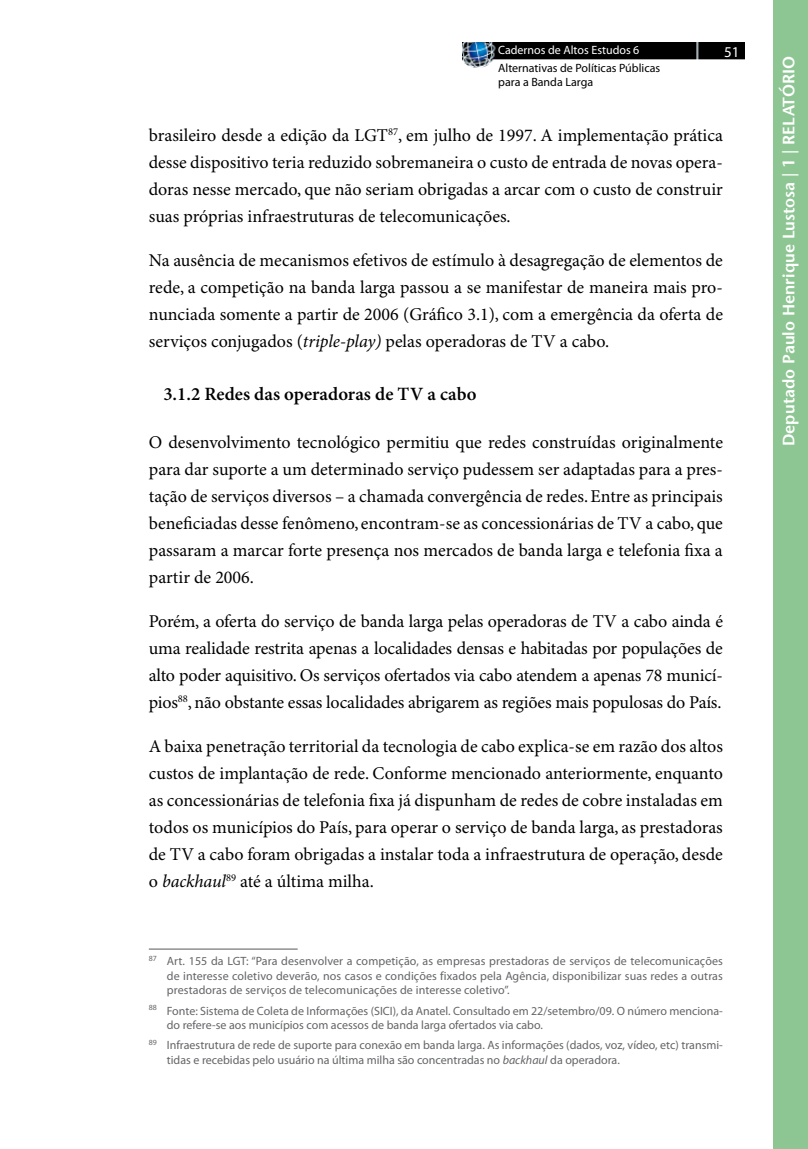
<style>
.page{position:relative;width:808px;height:1149px;background:#fff}
.page>*{position:absolute;margin:0;border:0;box-sizing:border-box;transform-origin:0 0}
.t1{font:600 18.75px "Minion Pro";letter-spacing:.005em;color:#000}
.t2{font:18px/27px "Minion Pro";color:#000;text-align:justify}
.t3{font:600 16.5px "Stone Sans";letter-spacing:.005em;color:#fff}
.t4{font:15px "Myriad Pro";color:#fff}
.t5{font:12px/14.4px "Myriad Pro";color:#646567}
.t6{font:12px/13.5px "Myriad Pro";color:#000}
.t7{font:12px "Myriad Pro";color:#fff}
.s1{font-style:italic}
</style>
<div class="page">
<div style="left:773px;top:0;width:35px;height:1148px;background:#8dc693"></div>
<img style="left:462px;top:42px;width:282px;height:26px">
<hr style="left:149px;top:948px;width:149px;height:1px;background:#58585a">
<p class="t7" style="left:498px;top:43px;width:143px">Cadernos de Altos Estudos 6</p>
<p class="t4" style="left:724px;top:42px;width:17px">51</p>
<p class="t6" style="left:498px;top:61px;width:164px">Alternativas de Políticas Públicas para a Banda Larga</p>
<p class="t2" style="left:149px;top:122px;width:576px">brasileiro desde a edição da LGT<sup>87</sup>, em julho de 1997. A implementação prática desse dispositivo teria reduzido sobremaneira o custo de entrada de novas opera&shy;doras nesse mercado, que não seriam obrigadas a arcar com o custo de construir suas próprias infraestruturas de telecomunicações.</p>
<p class="t2" style="left:149px;top:247px;width:576px">Na ausência de mecanismos efetivos de estímulo à desagregação de elementos de rede, a competição na banda larga passou a se manifestar de maneira mais pro&shy;nunciada somente a partir de 2006 (Gráfico 3.1), com a emergência da oferta de serviços conjugados (<span class="s1">triple-play)</span> pelas operadoras de TV a cabo.</p>
<p class="t1" style="left:163px;top:380px;width:315px">3.1.2 Redes das operadoras de TV a cabo</p>
<p class="t2" style="left:149px;top:429px;width:576px">O desenvolvimento tecnológico permitiu que redes construídas originalmente para dar suporte a um determinado serviço pudessem ser adaptadas para a pres&shy;tação de serviços diversos – a chamada convergência de redes. Entre as principais beneficiadas desse fenômeno, encontram-se as concessionárias de TV a cabo, que passaram a marcar forte presença nos mercados de banda larga e telefonia fixa a partir de 2006.</p>
<p class="t2" style="left:149px;top:608px;width:576px">Porém, a oferta do serviço de banda larga pelas operadoras de TV a cabo ainda é uma realidade restrita apenas a localidades densas e habitadas por populações de alto poder aquisitivo. Os serviços ofertados via cabo atendem a apenas 78 municí&shy;pios<sup>88</sup>, não obstante essas localidades abrigarem as regiões mais populosas do País.</p>
<p class="t2" style="left:149px;top:733px;width:576px">A baixa penetração territorial da tecnologia de cabo explica-se em razão dos altos custos de implantação de rede. Conforme mencionado anteriormente, enquanto as concessionárias de telefonia fixa já dispunham de redes de cobre instaladas em todos os municípios do País, para operar o serviço de banda larga, as prestadoras de TV a cabo foram obrigadas a instalar toda a infraestrutura de operação, desde o <span class="s1">backhaul</span><sup>89</sup> até a última milha.</p>
<p class="t5" style="left:167px;top:953px;width:558px;text-align:justify;text-indent:-18px"><sup>87</sup> Art. 155 da LGT: “Para desenvolver a competição, as empresas prestadoras de serviços de telecomunicações de interesse coletivo deverão, nos casos e condições fixados pela Agência, disponibilizar suas redes a outras prestadoras de serviços de telecomunicações de interesse coletivo”.</p>
<p class="t5" style="left:167px;top:1002px;width:558px;text-indent:-18px"><sup>88</sup> Fonte: Sistema de Coleta de Informações (SICI), da Anatel. Consultado em 22/setembro/09. O número menciona&shy;do refere-se aos municípios com acessos de banda larga ofertados via cabo.</p>
<p class="t5" style="left:167px;top:1037px;width:558px;text-indent:-18px"><sup>89</sup> Infraestrutura de rede de suporte para conexão em banda larga. As informações (dados, voz, vídeo, etc) transmi&shy;tidas e recebidas pelo usuário na última milha são concentradas no <span class="s1">backhaul</span> da operadora.</p>
<p class="t3" style="left:779px;top:446px;width:392px;rotate:-90deg">Deputado Paulo Henrique Lustosa | 1 | RELATÓRIO</p>
</div>
